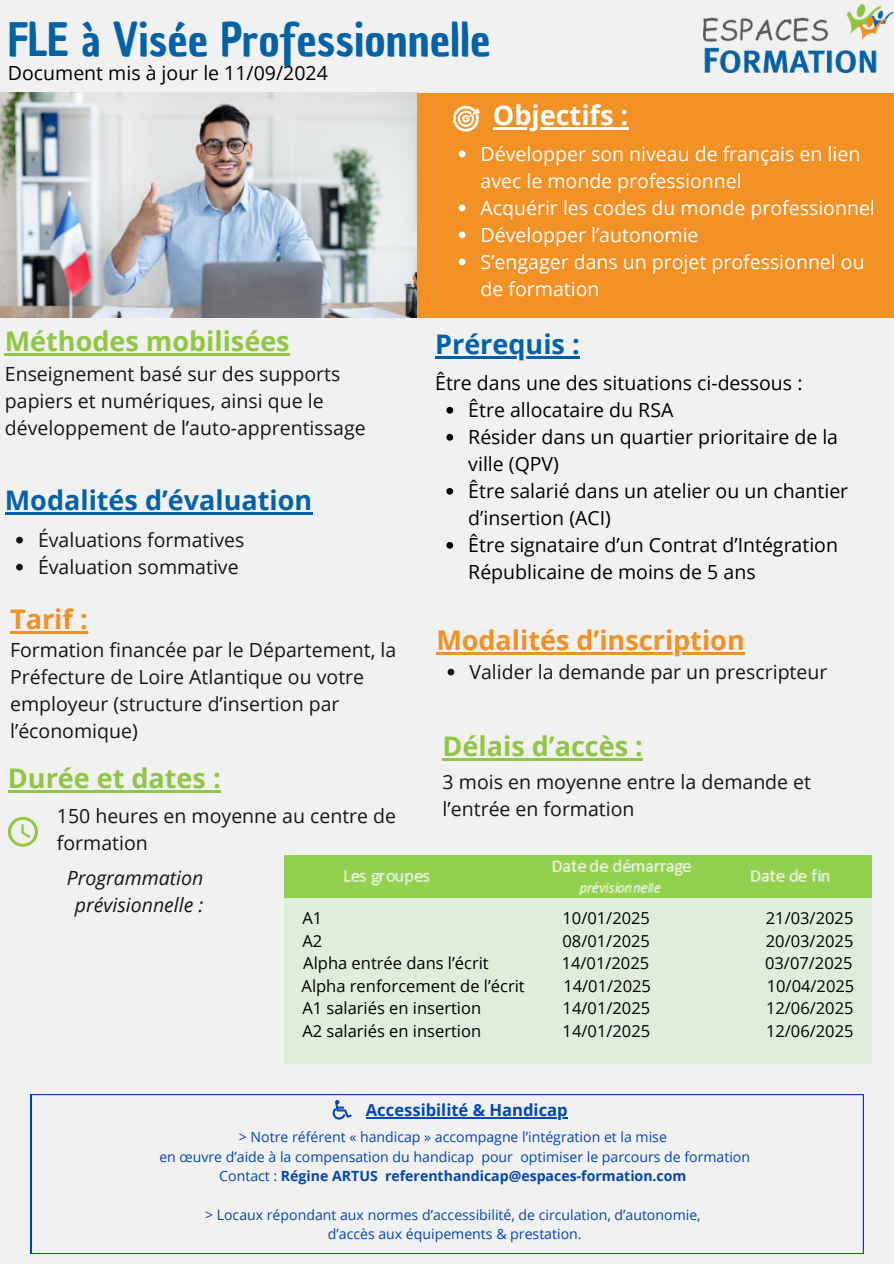
<style>
.page{position:relative;width:894px;height:1264px;background:#fff}
.page>*{position:absolute;margin:0;border:0;box-sizing:border-box;transform-origin:0 0}
.t1{font:45px "Chau Philomene One";color:#0362a7}
.t2{font:700 27px "Open Sans";color:#90c642}
.t3{font:700 27px "Open Sans";color:#0362a7}
.t4{font:700 27px "Open Sans";color:#f29126}
.t5{font:700 27px "Open Sans";color:#fff}
.t6{font:19.5px/27px "Open Sans";color:#171617}
.t7{font:19.5px/27px "Open Sans";color:#000}
.t8{font:19.5px/27px "Open Sans";color:#fff}
.t9{font:italic 19.5px/27px "Open Sans";color:#171617;text-align:center}
.t10{font:700 16.65px "Open Sans";color:#0246ae}
.t11{font:16.5px "Open Sans";color:#000}
.t12{font:14.1px "Open Sans";color:#0246ae}
.t13{font:700 14.1px "Open Sans";color:#0246ae}
.s1{font-weight:400}
</style>
<div class="page">
<div style="left:0;top:0;width:893px;height:1263px;background:#f1f1f1"></div>
<img style="left:703px;top:4px;width:190px;height:69px">
<img style="left:1px;top:93px;width:416px;height:225px">
<div style="left:417px;top:93px;width:476px;height:224px;background:#f29126"></div>
<svg style="left:453px;top:106px;width:27px;height:26px"></svg>
<svg style="left:458px;top:150px;width:7px;height:7px"></svg>
<svg style="left:458px;top:204px;width:7px;height:7px"></svg>
<svg style="left:458px;top:231px;width:7px;height:7px"></svg>
<svg style="left:458px;top:258px;width:7px;height:7px"></svg>
<hr style="left:493px;top:128px;width:135px;height:2px;background:#fff">
<svg style="left:31px;top:1094px;width:832px;height:159px"></svg>
<hr style="left:366px;top:1116px;width:201px;height:2px;background:#0246ae">
<svg style="left:332px;top:1099px;width:19px;height:20px"></svg>
<svg style="left:8px;top:816px;width:30px;height:30px"></svg>
<hr style="left:8px;top:790px;width:213px;height:2px;background:#90c642">
<svg style="left:447px;top:668px;width:7px;height:7px"></svg>
<hr style="left:436px;top:652px;width:308px;height:2px;background:#f29126">
<hr style="left:5px;top:353px;width:285px;height:2px;background:#90c642">
<hr style="left:435px;top:356px;width:144px;height:2px;background:#0362a7">
<svg style="left:446px;top:407px;width:7px;height:6px"></svg>
<svg style="left:446px;top:434px;width:7px;height:6px"></svg>
<svg style="left:446px;top:488px;width:7px;height:6px"></svg>
<svg style="left:446px;top:542px;width:7px;height:6px"></svg>
<hr style="left:5px;top:512px;width:307px;height:2px;background:#0362a7">
<svg style="left:16px;top:536px;width:7px;height:7px"></svg>
<svg style="left:16px;top:563px;width:7px;height:7px"></svg>
<hr style="left:10px;top:631px;width:78px;height:2px;background:#f29126">
<hr style="left:442px;top:758px;width:201px;height:2px;background:#90c642">
<img style="left:284px;top:855px;width:587px;height:43px">
<div style="left:284px;top:898px;width:587px;height:165px;background:#dfeeda"></div>
<h3 class="t1" style="left:8px;top:9px;width:484px">FLE à Visée Professionnelle</h3>
<p class="t7" style="left:8px;top:58px;width:321px">Document mis à jour le 11/09/2024</p>
<p class="t5" style="left:493px;top:96px;width:137px">Objectifs :</p>
<h2 class="t2" style="left:5px;top:322px;width:286px">Méthodes mobilisées</h2>
<h3 class="t6" style="left:5px;top:359px;width:362px">Enseignement basé sur des supports papiers et numériques, ainsi que le développement de l’auto-apprentissage</h3>
<h2 class="t3" style="left:5px;top:481px;width:309px">Modalités d’évaluation</h2>
<p class="t6" style="left:38px;top:526px;width:208px">Évaluations formatives</p>
<h2 class="t6" style="left:38px;top:553px;width:202px">Évaluation sommative</h2>
<h3 class="t4" style="left:10px;top:600px;width:79px">Tarif :</h3>
<h2 class="t6" style="left:10px;top:636px;width:387px">Formation financée par le Département, la Préfecture de Loire Atlantique ou votre employeur (structure d’insertion par l’économique)</h2>
<h3 class="t2" style="left:8px;top:759px;width:214px">Durée et dates :</h3>
<h2 class="t6" style="left:57px;top:802px;width:340px">150 heures en moyenne au centre de formation</h2>
<h1 class="t8" style="left:480px;top:140px;width:381px">Développer son niveau de français en lien avec le monde professionnel</h1>
<h3 class="t8" style="left:480px;top:194px;width:396px">Acquérir les codes du monde professionnel</h3>
<p class="t8" style="left:480px;top:221px;width:219px">Développer l’autonomie</p>
<p class="t8" style="left:480px;top:248px;width:385px">S’engager dans un projet professionnel ou de formation</p>
<p class="t3" style="left:435px;top:325px;width:146px">Prérequis :</p>
<p class="t7" style="left:435px;top:369px;width:369px">Être dans une des situations ci-dessous :</p>
<p class="t7" style="left:468px;top:396px;width:206px">Être allocataire du RSA</p>
<p class="t7" style="left:468px;top:423px;width:371px">Résider dans un quartier prioritaire de la ville (QPV)</p>
<h2 class="t7" style="left:468px;top:477px;width:381px">Être salarié dans un atelier ou un chantier d’insertion (ACI)</h2>
<h3 class="t7" style="left:468px;top:531px;width:371px">Être signataire d’un Contrat d’Intégration<br>Républicaine de moins de 5 ans</h3>
<p class="t4" style="left:436px;top:621px;width:310px">Modalités d’inscription</p>
<p class="t6" style="left:469px;top:657px;width:359px">Valider la demande par un prescripteur</p>
<p class="t2" style="left:442px;top:727px;width:202px">Délais d’accès :</p>
<h3 class="t6" style="left:442px;top:768px;width:370px">3 mois en moyenne entre la demande et l’entrée en formation</h3>
<h5 class="t9" style="left:67px;top:863px;width:138px">Programmation prévisionnelle :</h5>
<h4 class="t11" style="left:302px;top:906px;width:21px">A1</h4>
<h4 class="t11" style="left:562px;top:906px;width:89px">10/01/2025</h4>
<h4 class="t11" style="left:765px;top:906px;width:89px">21/03/2025</h4>
<h4 class="t11" style="left:302px;top:929px;width:21px">A2</h4>
<h4 class="t11" style="left:562px;top:929px;width:89px">08/01/2025</h4>
<h4 class="t11" style="left:765px;top:929px;width:89px">20/03/2025</h4>
<h4 class="t11" style="left:303px;top:951px;width:187px">Alpha entrée dans l’écrit</h4>
<h4 class="t11" style="left:561px;top:951px;width:89px">14/01/2025</h4>
<h4 class="t11" style="left:764px;top:951px;width:89px">03/07/2025</h4>
<h4 class="t11" style="left:301px;top:974px;width:225px">Alpha renforcement de l’écrit</h4>
<h4 class="t11" style="left:563px;top:974px;width:89px">14/01/2025</h4>
<h4 class="t11" style="left:766px;top:974px;width:89px">10/04/2025</h4>
<h4 class="t11" style="left:302px;top:996px;width:180px">A1 salariés en insertion</h4>
<h4 class="t11" style="left:562px;top:996px;width:89px">14/01/2025</h4>
<h4 class="t11" style="left:765px;top:996px;width:89px">12/06/2025</h4>
<h4 class="t11" style="left:302px;top:1019px;width:180px">A2 salariés en insertion</h4>
<h4 class="t11" style="left:562px;top:1019px;width:89px">14/01/2025</h4>
<h4 class="t11" style="left:765px;top:1019px;width:89px">12/06/2025</h4>
<h2 class="t10" style="left:366px;top:1097px;width:203px">Accessibilité &amp; Handicap</h2>
<p class="t12" style="left:239px;top:1127px;width:429px">&gt; Notre référent « handicap » accompagne l’intégration et la mise</p>
<p class="t12" style="left:159px;top:1146px;width:592px">en œuvre d’aide à la compensation du handicap pour optimiser le parcours de formation</p>
<p class="t13" style="left:219px;top:1165px;width:468px"><span class="s1">Contact :</span> Régine ARTUS referenthandicap@espaces-formation.com</p>
<p class="t12" style="left:205px;top:1204px;width:497px">&gt; Locaux répondant aux normes d’accessibilité, de circulation, d’autonomie,</p>
<h2 class="t12" style="left:328px;top:1224px;width:255px">d’accès aux équipements &amp; prestation.</h2>
</div>
